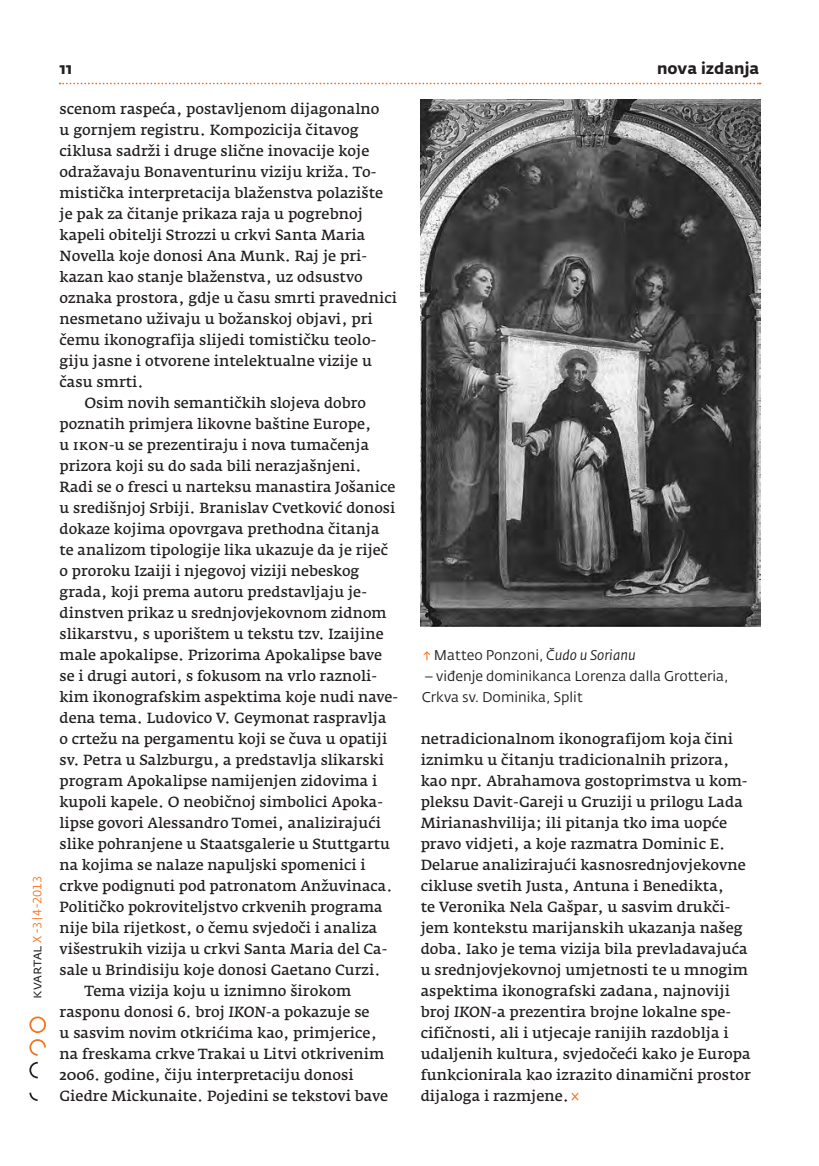
<style>
.page{position:relative;width:819px;height:1166px;background:#fff}
.page>*{position:absolute;margin:0;border:0;box-sizing:border-box;transform-origin:0 0}
.egide{font:700 15.75px "Fedra Sans Std";color:#231f20}
.paginacija{font:700 15.75px "Fedra Sans Std";color:#231f20}
._1_txt{font:600 14.53px/21px "Fedra Serif A Std";color:#231f20}
._5_potpis{font:14px/21px "Fedra Sans Std";color:#231f20}
.t1{font:11.9px "Fedra Sans Std";color:#f47321}
.s1{font-size:14px;color:#231f20}
.s2{font-size:10.5px}
.s3{font-style:italic}
.s4{color:#f47321}
</style>
<div class="page">
<svg style="left:60px;top:83px;width:700px;height:1px"></svg>
<svg style="left:29px;top:1016px;width:17px;height:17px"></svg>
<svg style="left:29px;top:1039px;width:17px;height:17px"></svg>
<svg style="left:29px;top:1092px;width:9px;height:9px"></svg>
<svg style="left:29px;top:1062px;width:9px;height:16px"></svg>
<img style="left:420px;top:99px;width:340px;height:528px">
<p class="t1" style="left:30px;top:998px;width:125px;rotate:-90deg"><span class="s1">kvartal</span> X -3<span class="s2">|</span>4-2013</p>
<p class="paginacija" style="left:60px;top:58px;width:14px">11</p>
<p class="egide" style="left:657px;top:58px;width:104px">nova izdanja</p>
<p class="_1_txt" style="left:60px;top:98px;width:339px">scenom raspeća, postavljenom dijagonalno<br>u gornjem registru. Kompozicija čitavog ciklusa sadrži i druge slične inovacije koje odražavaju Bonaventurinu viziju križa. To&shy;mistička interpretacija blaženstva polazište je pak za čitanje prikaza raja u pogrebnoj kapeli obitelji Strozzi u crkvi Santa Maria Novella koje donosi Ana Munk. Raj je pri&shy;kazan kao stanje blaženstva, uz odsustvo oznaka prostora, gdje u času smrti pravednici nesmetano uživaju u božanskoj objavi, pri čemu ikonografija slijedi tomističku teolo&shy;giju jasne i otvorene intelektualne vizije u času smrti.</p>
<p class="_1_txt" style="left:60px;top:392px;width:340px;text-indent:25px">Osim novih semantičkih slojeva dobro poznatih primjera likovne baštine Europe,<br>u ikon-u se prezentiraju i nova tumačenja prizora koji su do sada bili nerazjašnjeni.<br>Radi se o fresci u narteksu manastira Jošanice u središnjoj Srbiji. Branislav Cvetković donosi dokaze kojima opovrgava prethodna čitanja<br>te analizom tipologije lika ukazuje da je riječ o proroku Izaiji i njegovoj viziji nebeskog grada, koji prema autoru predstavljaju je&shy;dinstven prikaz u srednjovjekovnom zidnom slikarstvu, s uporištem u tekstu tzv. Izaijine male apokalipse. Prizorima Apokalipse bave se i drugi autori, s fokusom na vrlo raznoli&shy;kim ikonografskim aspektima koje nudi nave&shy;dena tema. Ludovico V. Geymonat raspravlja o crtežu na pergamentu koji se čuva u opatiji sv. Petra u Salzburgu, a predstavlja slikarski program Apokalipse namijenjen zidovima i kupoli kapele. O neobičnoj simbolici Apoka&shy;lipse govori Alessandro Tomei, analizirajući slike pohranjene u Staatsgalerie u Stuttgartu na kojima se nalaze napuljski spomenici i crkve podignuti pod patronatom Anžuvinaca.<br>Političko pokroviteljstvo crkvenih programa nije bila rijetkost, o čemu svjedoči i analiza višestrukih vizija u crkvi Santa Maria del Ca&shy;sale u Brindisiju koje donosi Gaetano Curzi.</p>
<p class="_1_txt" style="left:60px;top:980px;width:330px;text-indent:25px">Tema vizija koju u iznimno širokom rasponu donosi 6. broj <span class="s3">IKON</span>-a pokazuje se<br>u sasvim novim otkrićima kao, primjerice, na freskama crkve Trakai u Litvi otkrivenim 2006. godine, čiju interpretaciju donosi Giedre Mickunaite. Pojedini se tekstovi bave</p>
<p class="_5_potpis" style="left:421px;top:645px;width:215px"><span class="s4">↑</span>Matteo Ponzoni, <span class="s3">Čudo u Sorianu</span></p>
<p class="_5_potpis" style="left:421px;top:666px;width:308px">– viđenje dominikanca Lorenza dalla Grotteria,<br>Crkva sv. Dominika, Split</p>
<p class="_1_txt" style="left:420px;top:728px;width:332px">netradicionalnom ikonografijom koja čini iznimku u čitanju tradicionalnih prizora, kao npr. Abrahamova gostoprimstva u kom&shy;pleksu Davit-Gareji u Gruziji u prilogu Lada Mirianashvilija; ili pitanja tko ima uopće pravo vidjeti, a koje razmatra Dominic E.<br>Delarue analizirajući kasnosrednjovjekovne cikluse svetih Justa, Antuna i Benedikta,<br>te Veronika Nela Gašpar, u sasvim drukči&shy;jem kontekstu marijanskih ukazanja našeg doba. Iako je tema vizija bila prevladavajuća u srednjovjekovnoj umjetnosti te u mnogim aspektima ikonografski zadana, najnoviji broj <span class="s3">IKON</span>-a prezentira brojne lokalne spe&shy;cifičnosti, ali i utjecaje ranijih razdoblja i udaljenih kultura, svjedočeći kako je Europa funkcionirala kao izrazito dinamični prostor dijaloga i razmjene.<span class="s4">×</span></p>
</div>
